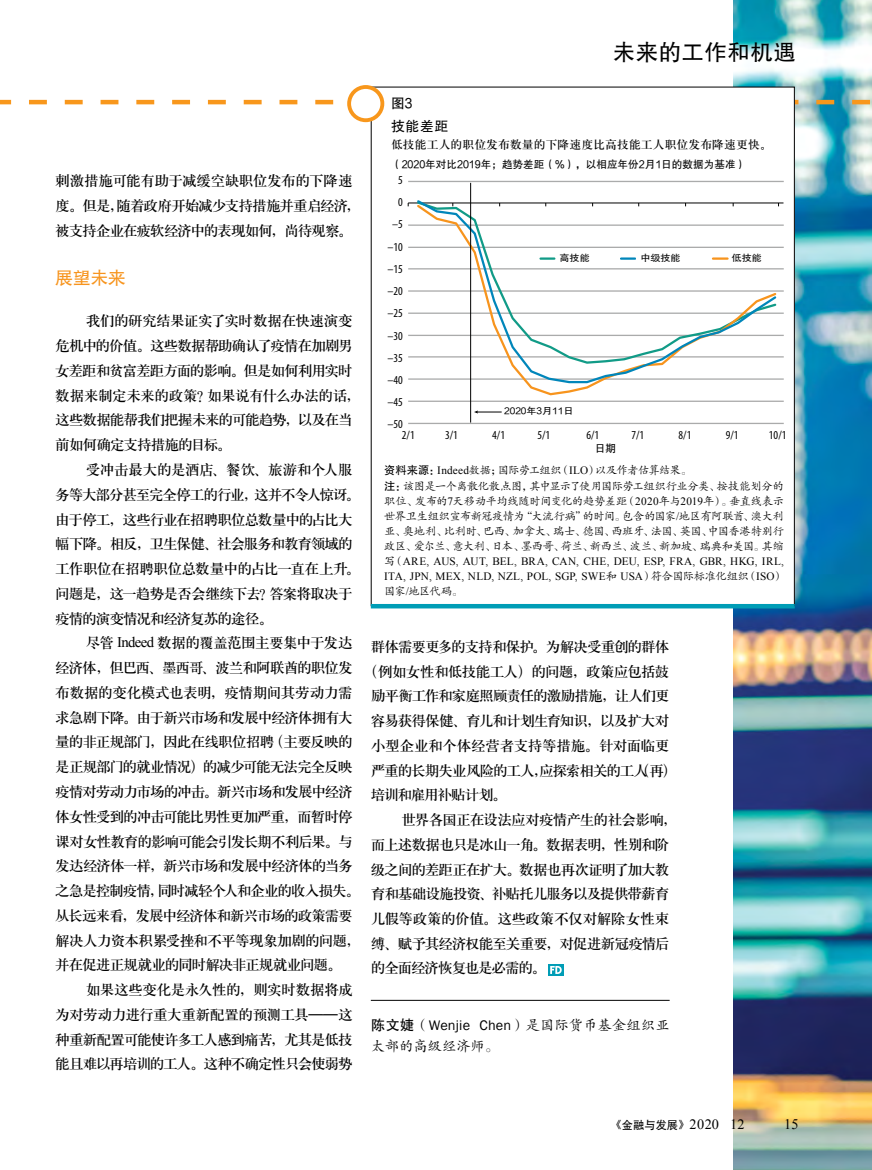
<style>
.page{position:relative;width:872px;height:1170px;background:#fff}
.page>*{position:absolute;margin:0;border:0;box-sizing:border-box;transform-origin:0 0}
.t1{font:22.5px "FZHTJW GB1 0";letter-spacing:.02em;color:#000}
.t2{font:17.7px "FZHTJW GB1 0";color:#f7941d}
.t3{font:14.7px/24.8px "H Ya 3 gj";letter-spacing:-.075em;color:#000}
.t4{font:14.7px "H Ya 3 gj";letter-spacing:-.055em;color:#000}
.t5{font:14.7px "H Ya 3 gj";letter-spacing:-.03em;color:#000}
.t6{font:14.7px "H Ya 3 gj";letter-spacing:-.035em;color:#000}
.t7{font:14.55px "Times New Roman";color:#000}
.t8{font:14.25px/21px "FZKTK GBK1 0";letter-spacing:.01em;color:#000}
.t9{font:14.25px "Times New Roman";letter-spacing:.01em;color:#000}
.t10{font:13.95px "FZHTJW GB1 0";color:#000}
.t11{font:13.65px "FZHTJW GB1 0";color:#000}
.t12{font:condensed 12.15px/22.2px "Myriad Pro";color:#000;text-align:right}
.t13{font:11.85px "H Ya 3 gj";letter-spacing:.005em;color:#000}
.t14{font:11.25px/15.1px "FZKTK GBK1 0";letter-spacing:-.045em;color:#000}
.t15{font:11.25px/15px "Times New Roman";letter-spacing:.01em;color:#000}
.t16{font:10.65px "FZHTJW GB1 0";color:#000}
.t17{font:9.15px "FZHTJW GB1 0";color:#000;scale:1.11 1}
.s1{font-family:"Times New Roman"}
.s2{font-family:"FZHTJW GB1 0"}
.s3{font-family:"FZKTK GBK1 0"}
.s4{font-family:"Franklin Gothic"}
.s5{font-family:"FZHTJW GB1 0";font-size:10.05px}
.s6{font-family:"FZHTJW GB1 0";font-size:11.55px}
</style>
<div class="page">
<img style="left:733px;top:0;width:139px;height:1169px">
<svg style="left:0;top:100px;width:870px;height:4px"></svg>
<div style="left:371px;top:87px;width:423px;height:518px;background:#fff"></div>
<hr style="left:408px;top:423px;width:375px;height:1px;background:#aaabab">
<hr style="left:408px;top:400px;width:375px;height:2px;background:#aaabab">
<hr style="left:408px;top:378px;width:375px;height:2px;background:#aaabab">
<hr style="left:408px;top:356px;width:375px;height:1px;background:#aaabab">
<hr style="left:408px;top:335px;width:375px;height:1px;background:#aaabab">
<hr style="left:408px;top:312px;width:375px;height:2px;background:#aaabab">
<hr style="left:408px;top:290px;width:375px;height:2px;background:#aaabab">
<hr style="left:408px;top:268px;width:375px;height:1px;background:#aaabab">
<hr style="left:408px;top:247px;width:375px;height:1px;background:#aaabab">
<hr style="left:408px;top:224px;width:375px;height:2px;background:#aaabab">
<hr style="left:408px;top:181px;width:375px;height:1px;background:#aaabab">
<hr style="left:408px;top:202px;width:375px;height:1px;background:#000100">
<svg style="left:415px;top:198px;width:363px;height:186px"></svg>
<svg style="left:474px;top:410px;width:27px;height:3px"></svg>
<hr style="left:470px;top:183px;width:1px;height:239px;background:#000100">
<hr style="left:371px;top:604px;width:423px;height:4px;background:#009db6">
<div style="left:349px;top:87px;width:33px;height:33px;background:#fff;border-radius:50%"></div>
<div style="left:347px;top:85px;width:37px;height:37px;border:4px solid #f8971c;border-radius:50%"></div>
<hr style="left:371px;top:999px;width:298px;height:1px;background:#000">
<svg style="left:548px;top:964px;width:15px;height:11px"></svg>
<svg style="left:550px;top:965px;width:12px;height:8px"></svg>
<p class="t3" style="left:55px;top:169px;width:306px">刺激措施可能有助于减缓空缺职位发布的下降速度。但是，随着政府开始减少支持措施并重启经济，被支持企业在疲软经济中的表现如何，尚待观察。</p>
<p class="t2" style="left:55px;top:268px;width:72px">展望未来</p>
<p class="t3" style="left:55px;top:308px;width:306px;text-indent:31px">我们的研究结果证实了实时数据在快速演变危机中的价值。这些数据帮助确认了疫情在加剧男女差距和贫富差距方面的影响。但是如何利用实时数据来制定未来的政策？如果说有什么办法的话，这些数据能帮我们把握未来的可能趋势，以及在当前如何确定支持措施的目标。</p>
<p class="t3" style="left:55px;top:457px;width:306px;text-indent:31px">受冲击最大的是酒店、餐饮、旅游和个人服务等大部分甚至完全停工的行业，这并不令人惊讶。由于停工，这些行业在招聘职位总数量中的占比大幅下降。相反，卫生保健、社会服务和教育领域的工作职位在招聘职位总数量中的占比一直在上升。问题是，这一趋势是否会继续下去？答案将取决于疫情的演变情况和经济复苏的途径。</p>
<p class="t3" style="left:55px;top:630px;width:306px;text-indent:31px">尽管 <span class="s1">Indeed</span> 数据的覆盖范围主要集中于发达经济体，但巴西、墨西哥、波兰和阿联酋的职位发布数据的变化模式也表明，疫情期间其劳动力需求急剧下降。由于新兴市场和发展中经济体拥有大量的非正规部门，因此在线职位招聘（主要反映的是正规部门的就业情况）的减少可能无法完全反映疫情对劳动力市场的冲击。新兴市场和发展中经济体女性受到的冲击可能比男性更加严重，而暂时停课对女性教育的影响可能会引发长期不利后果。与发达经济体一样，新兴市场和发展中经济体的当务之急是控制疫情，同时减轻个人和企业的收入损失。从长远来看，发展中经济体和新兴市场的政策需要解决人力资本积累受挫和不平等现象加剧的问题，并在促进正规就业的同时解决非正规就业问题。</p>
<p class="t3" style="left:55px;top:977px;width:299px;text-align:justify;text-indent:31px">如果这些变化是永久性的，则实时数据将成为对劳动力进行重大重新配置的预测工具——这种重新配置可能使许多工人感到痛苦，尤其是低技能且难以再培训的工人。这种不确定性只会使弱势</p>
<h1 class="t1" style="left:613px;top:40px;width:185px">未来的工作和机遇</h1>
<p class="t11" style="left:391px;top:96px;width:23px">图3</p>
<p class="t10" style="left:391px;top:119px;width:59px">技能差距</p>
<p class="t13" style="left:391px;top:138px;width:382px">低技能工人的职位发布数量的下降速度比高技能工人职位发布降速更快。</p>
<p class="t16" style="left:391px;top:159px;width:357px">（2020年对比2019年；趋势差距（%），以相应年份2月1日的数据为基准）</p>
<p class="t12" style="left:387px;top:169px;width:17px">5<br>0 –5 –10 –15 –20 –25 –30 –35 –40 –45 –50</p>
<p class="t12" style="left:402px;top:423px;width:14px">2/1</p>
<p class="t12" style="left:445px;top:423px;width:14px">3/1</p>
<p class="t12" style="left:492px;top:423px;width:14px">4/1</p>
<p class="t12" style="left:537px;top:423px;width:14px">5/1</p>
<p class="t12" style="left:586px;top:423px;width:14px">6/1</p>
<p class="t12" style="left:631px;top:423px;width:14px">7/1</p>
<p class="t12" style="left:678px;top:423px;width:14px">8/1</p>
<p class="t12" style="left:725px;top:423px;width:14px">9/1</p>
<p class="t12" style="left:769px;top:423px;width:19px">10/1</p>
<p class="t16" style="left:595px;top:442px;width:23px">日期</p>
<p class="t17" style="left:559px;top:253px;width:29px">高技能</p>
<p class="t17" style="left:640px;top:253px;width:38px">中级技能</p>
<p class="t17" style="left:731px;top:253px;width:29px">低技能</p>
<p class="t17" style="left:504px;top:406px;width:64px">2020年3月11日</p>
<p class="t14" style="left:384px;top:463px;width:401px"><span class="s2">资料来源：</span><span class="s1">Indeed</span>数据；国际劳工组织（<span class="s1">ILO</span>）以及作者估算结果。<br><span class="s2">注：</span>该图是一个离散化散点图，其中显示了使用国际劳工组织行业分类、按技能划分的职位、发布的<span class="s1">7</span>天移动平均线随时间变化的趋势差距（<span class="s1">2020</span>年与<span class="s1">2019</span>年）。垂直线表示世界卫生组织宣布新冠疫情为“大流行病”的时间。包含的国家<span class="s1">/</span>地区有阿联酋、澳大利亚、奥地利、比利时、巴西、加拿大、瑞士、德国、西班牙、法国、英国、中国香港特别行政区、爱尔兰、意大利、日本、墨西哥、荷兰、新西兰、波兰、新加坡、瑞典和美国。其缩</p>
<p class="t15" style="left:384px;top:553px;width:401px"><span class="s3">写（</span>ARE, AUS, AUT, BEL, BRA, CAN, CHE, DEU, ESP, FRA, GBR, HKG, IRL,<br>ITA, JPN, MEX, NLD, NZL, POL, SGP, SWE<span class="s3">和</span> USA<span class="s3">）符合国际标准化组织（</span>ISO<span class="s3">）</span></p>
<p class="t14" style="left:384px;top:583px;width:80px">国家<span class="s1">/</span>地区代码。</p>
<p class="t3" style="left:371px;top:634px;width:300px">群体需要更多的支持和保护。为解决受重创的群体</p>
<p class="t4" style="left:363px;top:663px;width:308px">（例如女性和低技能工人）的问题，政策应包括鼓</p>
<p class="t3" style="left:371px;top:683px;width:300px">励平衡工作和家庭照顾责任的激励措施，让人们更</p>
<p class="t3" style="left:371px;top:708px;width:300px">容易获得保健、育儿和计划生育知识，以及扩大对</p>
<p class="t5" style="left:371px;top:738px;width:300px">小型企业和个体经营者支持等措施。针对面临更</p>
<p class="t3" style="left:371px;top:757px;width:308px">严重的长期失业风险的工人，应探索相关的工人（再）</p>
<p class="t3" style="left:371px;top:782px;width:138px">培训和雇用补贴计划。</p>
<p class="t3" style="left:401px;top:807px;width:277px">世界各国正在设法应对疫情产生的社会影响，</p>
<p class="t3" style="left:371px;top:832px;width:300px">而上述数据也只是冰山一角。数据表明，性别和阶</p>
<p class="t3" style="left:371px;top:856px;width:300px">级之间的差距正在扩大。数据也再次证明了加大教</p>
<p class="t3" style="left:371px;top:881px;width:300px">育和基础设施投资、补贴托儿服务以及提供带薪育</p>
<p class="t6" style="left:371px;top:911px;width:300px">儿假等政策的价值。这些政策不仅对解除女性束</p>
<p class="t3" style="left:371px;top:931px;width:300px">缚、赋予其经济权能至关重要，对促进新冠疫情后</p>
<p class="t3" style="left:371px;top:955px;width:177px">的全面经济恢复也是必需的。</p>
<p class="t8" style="left:371px;top:1014px;width:300px"><span class="s2">陈文婕</span>（<span class="s4">Wenjie Chen</span>）是国际货币基金组织亚太部的高级经济师。</p>
<p class="t9" style="left:612px;top:1114px;width:134px"><span class="s5">《</span><span class="s6">金融与发展</span><span class="s5">》</span> 2020 12</p>
<p class="t7" style="left:784px;top:1113px;width:16px">15</p>
</div>
